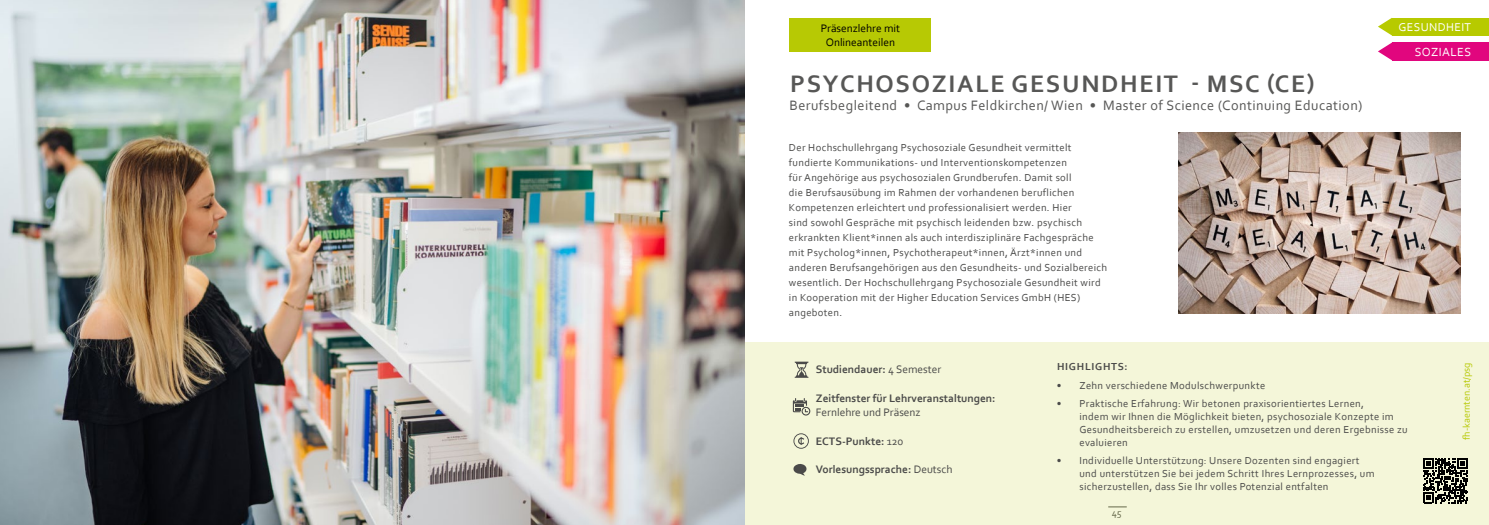
<style>
.page{position:relative;width:1489px;height:525px;background:#fff}
.page>*{position:absolute;margin:0;border:0;box-sizing:border-box;transform-origin:0 0}
.t1{font:700 25px "Corbel";letter-spacing:.07em;color:#575756}
.t2{font:14.25px "Corbel";letter-spacing:.03em;color:#575756}
.t3{font:12.38px "Corbel";letter-spacing:.03em;color:#fff}
.t4{font:11.88px "Corbel";letter-spacing:.03em;color:#fff}
.t5{font:700 11.38px "Corbel";color:#4a4a49}
.t6{font:11.38px/14.2px "Corbel";color:#000;text-align:center}
.t7{font:11.38px "Corbel";color:#4a4a49}
.t8{font:10.62px/15px "Corbel";letter-spacing:.03em;color:#4a4a49}
.t9{font:700 10.62px "Corbel";letter-spacing:.07em;color:#4a4a49}
.t10{font:10px "Corbel";color:#b7c904}
.t11{font:10px "Corbel";color:#575756}
.s1{font-weight:400}
</style>
<div class="page">
<div style="left:744px;top:342px;width:744px;height:182px;background:#f4f6d9"></div>
<svg style="left:794px;top:361px;width:14px;height:16px"></svg>
<svg style="left:792px;top:398px;width:18px;height:17px"></svg>
<svg style="left:793px;top:433px;width:15px;height:15px"></svg>
<svg style="left:793px;top:464px;width:14px;height:11px"></svg>
<div style="left:1391px;top:18px;width:97px;height:17px;background:#b7ca00"></div>
<svg style="left:1378px;top:18px;width:13px;height:17px"></svg>
<div style="left:1392px;top:42px;width:96px;height:19px;background:#e1067e"></div>
<svg style="left:1378px;top:42px;width:14px;height:19px"></svg>
<svg style="left:1423px;top:458px;width:44px;height:45px"></svg>
<div style="left:789px;top:18px;width:142px;height:33px;background:#b7c904"></div>
<img style="left:0;top:0;width:744px;height:524px">
<img style="left:1178px;top:132px;width:282px;height:182px">
<p class="t6" style="left:820px;top:20px;width:81px">Präsenzlehre mit<br>Onlineanteilen</p>
<h1 class="t1" style="left:790px;top:68px;width:526px">PSYCHOSOZIALE GESUNDHEIT - MSC (CE)</h1>
<h2 class="t2" style="left:789px;top:96px;width:574px">Berufsbegleitend • Campus Feldkirchen/ Wien • Master of Science (Continuing Education)</h2>
<p class="t8" style="left:789px;top:139px;width:320px">Der Hochschullehrgang Psychosoziale Gesundheit vermittelt fundierte Kommunikations- und Interventionskompetenzen<br>für Angehörige aus psychosozialen Grundberufen. Damit soll<br>die Berufsausübung im Rahmen der vorhandenen beruflichen Kompetenzen erleichtert und professionalisiert werden. Hier<br>sind sowohl Gespräche mit psychisch leidenden bzw. psychisch erkrankten Klient*innen als auch interdisziplinäre Fachgespräche mit Psycholog*innen, Psychotherapeut*innen, Ärzt*innen und anderen Berufsangehörigen aus den Gesundheits- und Sozialbereich wesentlich. Der Hochschullehrgang Psychosoziale Gesundheit wird in Kooperation mit der Higher Education Services GmbH (HES) angeboten.</p>
<p class="t4" style="left:1398px;top:20px;width:74px">GESUNDHEIT</p>
<p class="t3" style="left:1414px;top:44px;width:58px">SOZIALES</p>
<p class="t5" style="left:815px;top:362px;width:127px">Studiendauer: <span class="s1">4 Semester</span></p>
<p class="t5" style="left:815px;top:391px;width:181px">Zeitfenster für Lehrveranstaltungen:</p>
<p class="t7" style="left:815px;top:405px;width:106px">Fernlehre und Präsenz</p>
<p class="t5" style="left:815px;top:433px;width:89px">ECTS-Punkte: <span class="s1">120</span></p>
<p class="t5" style="left:815px;top:462px;width:138px">Vorlesungssprache: <span class="s1">Deutsch</span></p>
<p class="t9" style="left:1057px;top:359px;width:72px">HIGHLIGHTS:</p>
<p class="t8" style="left:1056px;top:377px;width:210px">• Zehn verschiedene Modulschwerpunkte</p>
<p class="t8" style="left:1079px;top:397px;width:330px;line-height:12.8px;text-indent:-23px">• Praktische Erfahrung: Wir betonen praxisorientiertes Lernen,<br>indem wir Ihnen die Möglichkeit bieten, psychosoziale Konzepte im Gesundheitsbereich zu erstellen, umzusetzen und deren Ergebnisse zu evaluieren</p>
<p class="t8" style="left:1079px;top:454px;width:296px;line-height:12.8px;text-indent:-23px">• Individuelle Unterstützung: Unsere Dozenten sind engagiert und unterstützen Sie bei jedem Schritt Ihres Lernprozesses, um sicherzustellen, dass Sie Ihr volles Potenzial entfalten</p>
<p class="t11" style="left:1111px;top:506px;width:11px">45</p>
<p class="t10" style="left:1459px;top:439px;width:79px;rotate:-90deg">fh-kaernten.at/psg</p>
</div>
